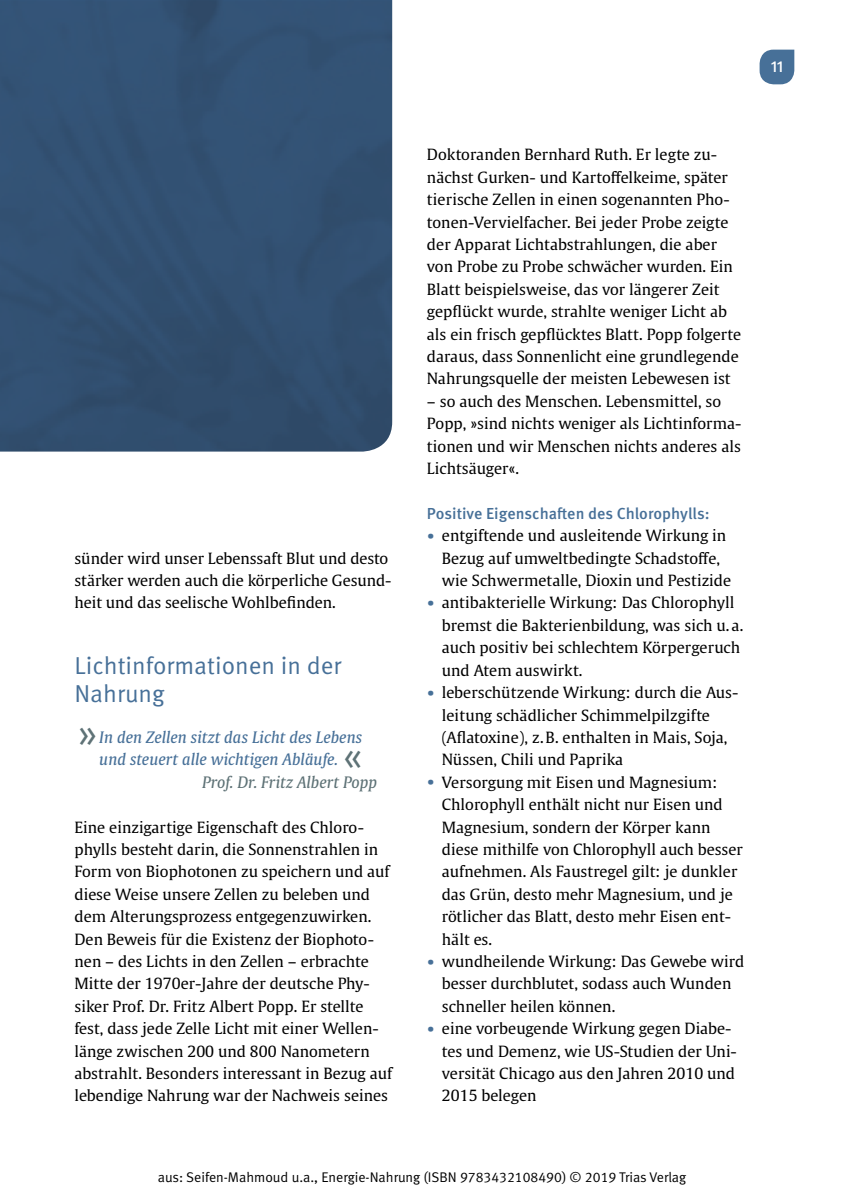
<style>
.page{position:relative;width:844px;height:1191px;background:#fff}
.page>*{position:absolute;margin:0;border:0;box-sizing:border-box;transform-origin:0 0}
.t1{font:40.25px "Meta Pro Norm";color:#5e7276}
.t2{font:24.5px/28px "Meta Pro Norm";color:#477098}
.t3{font:500 15.92px "Meta Pro";color:#477098}
.t4{font:500 15.92px "Meta Pro";color:#fff}
.t5{font:15.4px/22.4px "Thieme Gulliver 2011";letter-spacing:.005em;color:#000}
.t6{font:italic 15.4px/22.4px "Thieme Gulliver 2011";letter-spacing:.005em;color:#477098}
.t7{font:italic 15.4px "Thieme Gulliver 2011";letter-spacing:.005em;color:#5e7276}
.t8{font:14px "Meta Normal LF";color:#000}
.s1{font-weight:700;font-size:17.5px;color:#477098}
</style>
<div class="page">
<div style="left:0;top:0;width:392px;height:451px;background:#325172"></div>
<svg style="left:759px;top:50px;width:35px;height:34px"></svg>
<p class="t4" style="left:770px;top:55px;width:14px">11</p>
<p class="t5" style="left:74px;top:546px;width:318px">sünder wird unser Lebenssaft Blut und desto stärker werden auch die körperliche Gesund&shy;heit und das seelische Wohlbefinden.</p>
<h2 class="t2" style="left:74px;top:649px;width:268px">Lichtinformationen in der<br>Nahrung</h2>
<p class="t6" style="left:99px;top:725px;width:264px">In den Zellen sitzt das Licht des Lebens und steuert alle wichtigen Abläufe.</p>
<p class="t7" style="left:202px;top:770px;width:176px">Prof. Dr. Fritz Albert Popp</p>
<p class="t5" style="left:74px;top:815px;width:319px">Eine einzigartige Eigenschaft des Chloro&shy;phylls besteht darin, die Sonnenstrahlen in Form von Biophotonen zu speichern und auf diese Weise unsere Zellen zu beleben und dem Alterungsprozess entgegenzuwirken.<br>Den Beweis für die Existenz der Biophoto&shy;nen – des Lichts in den Zellen – erbrachte Mitte der 1970er-Jahre der deutsche Phy&shy;siker Prof. Dr. Fritz Albert Popp. Er stellte fest, dass jede Zelle Licht mit einer Wellen&shy;länge zwischen 200 und 800 Nanometern abstrahlt. Besonders interessant in Bezug auf lebendige Nahrung war der Nachweis seines</p>
<h1 class="t1" style="left:78px;top:702px;width:22px">»</h1>
<h1 class="t1" style="left:342px;top:724px;width:22px">«</h1>
<p class="t5" style="left:427px;top:143px;width:316px">Doktoranden Bernhard Ruth. Er legte zu&shy;nächst Gurken- und Kartoffelkeime, später tierische Zellen in einen sogenannten Pho&shy;tonen-Vervielfacher. Bei jeder Probe zeigte der Apparat Lichtabstrahlungen, die aber von Probe zu Probe schwächer wurden. Ein Blatt beispielsweise, das vor längerer Zeit gepflückt wurde, strahlte weniger Licht ab als ein frisch gepflücktes Blatt. Popp folgerte daraus, dass Sonnenlicht eine grundlegende Nahrungsquelle der meisten Lebewesen ist</p>
<p class="t5" style="left:427px;top:389px;width:316px">– so auch des Menschen. Lebensmittel, so Popp, »sind nichts weniger als Lichtinforma&shy;tionen und wir Menschen nichts anderes als Lichtsäuger«.</p>
<p class="t3" style="left:427px;top:501px;width:284px">Positive Eigenschaften des Chlorophylls:</p>
<p class="t5" style="left:441px;top:523px;width:291px;text-indent:-15px"><span class="s1">•</span> entgiftende und ausleitende Wirkung in<br>Bezug auf umweltbedingte Schadstoffe, wie Schwermetalle, Dioxin und Pestizide</p>
<p class="t5" style="left:441px;top:591px;width:303px;text-indent:-15px"><span class="s1">•</span> antibakterielle Wirkung: Das Chlorophyll bremst die Bakterienbildung, was sich u. a. auch positiv bei schlechtem Körpergeruch und Atem auswirkt.</p>
<p class="t5" style="left:441px;top:680px;width:298px;text-indent:-15px"><span class="s1">•</span> leberschützende Wirkung: durch die Aus&shy;leitung schädlicher Schimmelpilzgifte (Aflatoxine), z.B. enthalten in Mais, Soja, Nüssen, Chili und Paprika</p>
<p class="t5" style="left:441px;top:770px;width:302px;text-indent:-15px"><span class="s1">•</span> Versorgung mit Eisen und Magnesium:<br>Chlorophyll enthält nicht nur Eisen und Magnesium, sondern der Körper kann diese mithilfe von Chlorophyll auch besser aufnehmen. Als Faustregel gilt: je dunkler das Grün, desto mehr Magnesium, und je rötlicher das Blatt, desto mehr Eisen ent&shy;hält es.</p>
<p class="t5" style="left:441px;top:949px;width:304px;text-indent:-15px"><span class="s1">•</span> wundheilende Wirkung: Das Gewebe wird besser durchblutet, sodass auch Wunden schneller heilen können.</p>
<p class="t5" style="left:441px;top:1016px;width:296px;text-indent:-15px"><span class="s1">•</span> eine vorbeugende Wirkung gegen Diabe&shy;tes und Demenz, wie US-Studien der Uni&shy;versität Chicago aus den Jahren 2010 und 2015 belegen</p>
<p class="t8" style="left:158px;top:1169px;width:530px">aus: Seifen-Mahmoud u.a., Energie-Nahrung (ISBN 9783432108490) © 2019 Trias Verlag</p>
</div>
